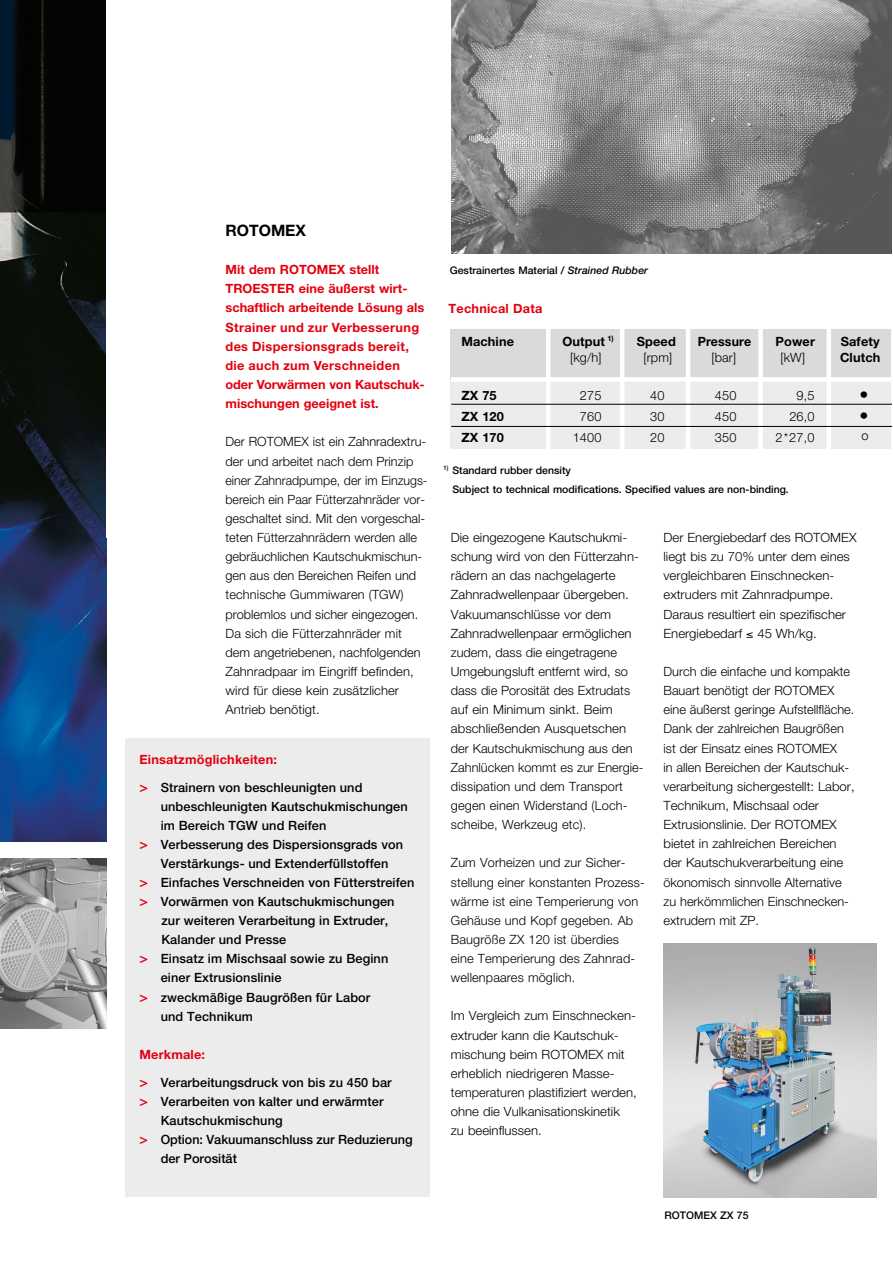
<style>
.page{position:relative;width:893px;height:1263px;background:#fff}
.page>*{position:absolute;margin:0;border:0;box-sizing:border-box;transform-origin:0 0}
.t1{font:300 18px "Helvetica Neue";color:#000}
.t2{font:700 15.75px "Helvetica Neue";color:#000}
.t3{font:300 12.75px/19.2px "Helvetica Neue";color:#000}
.t4{font:500 12.75px/28px "Helvetica Neue";letter-spacing:.01em;color:#000}
.t5{font:700 12.75px/19.2px "Helvetica Neue";letter-spacing:.005em;color:#e3000f}
.t6{font:700 12.75px "Helvetica Neue";letter-spacing:.01em;color:#000}
.t7{font:500 10.5px/19.5px "Helvetica Neue";color:#000}
.s1{font-weight:700;color:#e3000f}
.s2{font-size:14.25px;color:#e3000f}
.s3{font-style:italic}
</style>
<div class="page">
<img style="left:0;top:212px;width:106px;height:630px">
<svg style="left:0;top:0;width:106px;height:212px;background:#070b0a"></svg>
<div style="left:125px;top:738px;width:305px;height:459px;background:#ececed"></div>
<img style="left:663px;top:944px;width:213px;height:253px">
<div style="left:451px;top:379px;width:440px;height:70px;background:#ececed"></div>
<div style="left:451px;top:329px;width:440px;height:49px;background:#dadada"></div>
<hr style="left:546px;top:328px;width:4px;height:121px;background:#fff">
<hr style="left:620px;top:328px;width:4px;height:121px;background:#fff">
<hr style="left:686px;top:328px;width:4px;height:121px;background:#fff">
<div style="left:758px;top:328px;width:5px;height:121px;background:#fff"></div>
<hr style="left:827px;top:328px;width:4px;height:121px;background:#fff">
<hr style="left:451px;top:404px;width:441px;height:1px;background:#000">
<hr style="left:451px;top:426px;width:441px;height:1px;background:#000">
<div style="left:451px;top:377px;width:441px;height:5px;background:#fff"></div>
<img style="left:0;top:859px;width:106px;height:170px">
<img style="left:451px;top:0;width:441px;height:254px">
<p class="t2" style="left:225px;top:220px;width:82px">ROTOMEX</p>
<p class="t5" style="left:225px;top:260px;width:201px">Mit dem ROTOMEX stellt<br>TROESTER eine äußerst wirt&shy;schaftlich arbeitende Lösung als<br>Strainer und zur Verbesserung des Dispersionsgrads bereit, die auch zum Verschneiden oder Vorwärmen von Kautschuk&shy;mischungen geeignet ist.</p>
<p class="t3" style="left:225px;top:432px;width:204px">Der ROTOMEX ist ein Zahnradextru&shy;der und arbeitet nach dem Prinzip einer Zahnradpumpe, der im Einzugs&shy;bereich ein Paar Fütterzahnräder vor&shy;geschaltet sind. Mit den vorgeschal&shy;teten Fütterzahnrädern werden alle gebräuchlichen Kautschukmischun&shy;gen aus den Bereichen Reifen und technische Gummiwaren (TGW) problemlos und sicher eingezogen.<br>Da sich die Fütterzahnräder mit dem angetriebenen, nachfolgenden Zahnradpaar im Eingriff befinden, wird für diese kein zusätzlicher Antrieb benötigt.</p>
<p class="t4" style="left:139px;top:745px;width:225px"><span class="s1">Einsatzmöglichkeiten:<br></span><span class="s2">&gt;</span> Strainern von beschleunigten und</p>
<p class="t4" style="left:161px;top:792px;width:249px">unbeschleunigten Kautschukmischungen</p>
<p class="t4" style="left:161px;top:811px;width:167px">im Bereich TGW und Reifen</p>
<p class="t4" style="left:139px;top:830px;width:265px"><span class="s2">&gt;</span> Verbesserung des Dispersionsgrads von</p>
<p class="t4" style="left:161px;top:849px;width:229px">Verstärkungs- und Extenderfüllstoffen</p>
<p class="t4" style="left:139px;top:868px;width:277px"><span class="s2">&gt;</span> Einfaches Verschneiden von Fütterstreifen</p>
<p class="t4" style="left:139px;top:887px;width:257px"><span class="s2">&gt;</span> Vorwärmen von Kautschukmischungen</p>
<p class="t4" style="left:161px;top:907px;width:228px">zur weiteren Verarbeitung in Extruder,</p>
<p class="t4" style="left:161px;top:926px;width:126px">Kalander und Presse</p>
<p class="t4" style="left:139px;top:945px;width:250px"><span class="s2">&gt;</span> Einsatz im Mischsaal sowie zu Beginn</p>
<p class="t4" style="left:161px;top:964px;width:122px">einer Extrusionslinie</p>
<p class="t4" style="left:139px;top:983px;width:233px"><span class="s2">&gt;</span> zweckmäßige Baugrößen für Labor</p>
<p class="t4" style="left:161px;top:1002px;width:94px">und Technikum</p>
<p class="t5" style="left:139px;top:1044px;width:67px">Merkmale:</p>
<p class="t4" style="left:139px;top:1068px;width:254px"><span class="s2">&gt;</span> Verarbeitungsdruck von bis zu 450 bar</p>
<p class="t4" style="left:139px;top:1087px;width:246px"><span class="s2">&gt;</span> Verarbeiten von kalter und erwärmter</p>
<p class="t4" style="left:161px;top:1106px;width:124px">Kautschukmischung</p>
<p class="t4" style="left:139px;top:1125px;width:275px"><span class="s2">&gt;</span> Option: Vakuumanschluss zur Reduzierung</p>
<p class="t4" style="left:161px;top:1144px;width:78px">der Porosität</p>
<p class="t7" style="left:450px;top:260px;width:200px">Gestrainertes Material / <span class="s3">Strained Rubber</span></p>
<p class="t5" style="left:449px;top:298px;width:95px">Technical Data</p>
<p class="t6" style="left:461px;top:333px;width:54px">Machine</p>
<p class="t6" style="left:562px;top:333px;width:53px">Output <sup>1)</sup></p>
<p class="t6" style="left:637px;top:333px;width:41px">Speed</p>
<p class="t6" style="left:698px;top:333px;width:55px">Pressure</p>
<p class="t6" style="left:775px;top:333px;width:41px">Power</p>
<p class="t6" style="left:841px;top:333px;width:40px">Safety</p>
<p class="t3" style="left:570px;top:348px;width:33px">[kg/h]</p>
<p class="t3" style="left:643px;top:348px;width:30px">[rpm]</p>
<p class="t3" style="left:711px;top:348px;width:26px">[bar]</p>
<p class="t3" style="left:781px;top:348px;width:26px">[kW]</p>
<p class="t6" style="left:840px;top:350px;width:42px">Clutch</p>
<p class="t6" style="left:461px;top:387px;width:37px">ZX 75</p>
<p class="t3" style="left:580px;top:385px;width:23px">275</p>
<p class="t3" style="left:650px;top:385px;width:16px">40</p>
<p class="t3" style="left:715px;top:385px;width:23px">450</p>
<p class="t3" style="left:796px;top:385px;width:19px">9,5</p>
<h1 class="t1" style="left:859px;top:384px;width:10px">•</h1>
<p class="t6" style="left:461px;top:408px;width:44px">ZX 120</p>
<p class="t3" style="left:580px;top:406px;width:23px">760</p>
<p class="t3" style="left:650px;top:406px;width:16px">30</p>
<p class="t3" style="left:715px;top:406px;width:23px">450</p>
<p class="t3" style="left:789px;top:406px;width:27px">26,0</p>
<h1 class="t1" style="left:860px;top:405px;width:10px">•</h1>
<p class="t6" style="left:461px;top:429px;width:44px">ZX 170</p>
<p class="t3" style="left:573px;top:427px;width:30px">1400</p>
<p class="t3" style="left:650px;top:427px;width:16px">20</p>
<p class="t3" style="left:715px;top:427px;width:23px">350</p>
<p class="t3" style="left:775px;top:427px;width:41px">2*27,0</p>
<p class="t3" style="left:861px;top:426px;width:9px">o</p>
<p class="t7" style="left:452px;top:460px;width:338px;text-indent:-9px"><sup>1)</sup> Standard rubber density<br>Subject to technical modifications. Specified values are non-binding.</p>
<p class="t3" style="left:451px;top:528px;width:194px">Die eingezogene Kautschukmi&shy;schung wird von den Fütterzahn&shy;rädern an das nachgelagerte<br>Zahnradwellenpaar übergeben.<br>Vakuumanschlüsse vor dem<br>Zahnradwellenpaar ermöglichen zudem, dass die eingetragene<br>Umgebungsluft entfernt wird, so dass die Porosität des Extrudats auf ein Minimum sinkt. Beim abschließenden Ausquetschen der Kautschukmischung aus den<br>Zahnlücken kommt es zur Energie&shy;dissipation und dem Transport gegen einen Widerstand (Loch&shy;scheibe, Werkzeug etc).</p>
<p class="t3" style="left:451px;top:853px;width:195px">Zum Vorheizen und zur Sicher&shy;stellung einer konstanten Prozess&shy;wärme ist eine Temperierung von<br>Gehäuse und Kopf gegeben. Ab<br>Baugröße ZX 120 ist überdies eine Temperierung des Zahnrad&shy;wellenpaares möglich.</p>
<p class="t3" style="left:451px;top:1006px;width:187px">Im Vergleich zum Einschnecken&shy;extruder kann die Kautschuk&shy;mischung beim ROTOMEX mit erheblich niedrigeren Masse&shy;temperaturen plastifiziert werden, ohne die Vulkanisationskinetik<br>zu beeinflussen.</p>
<p class="t3" style="left:663px;top:528px;width:195px">Der Energiebedarf des ROTOMEX liegt bis zu 70% unter dem eines vergleichbaren Einschnecken&shy;extruders mit Zahnradpumpe.<br>Daraus resultiert ein spezifischer<br>Energiebedarf ≤ 45 Wh/kg.</p>
<p class="t3" style="left:663px;top:662px;width:193px">Durch die einfache und kompakte<br>Bauart benötigt der ROTOMEX eine äußerst geringe Aufstellfläche.<br>Dank der zahlreichen Baugrößen ist der Einsatz eines ROTOMEX<br>in allen Bereichen der Kautschuk - verarbeitung sichergestellt: Labor,<br>Technikum, Mischsaal oder<br>Extrusionslinie. Der ROTOMEX bietet in zahlreichen Bereichen der Kautschukverarbeitung eine ökonomisch sinnvolle Alternative zu herkömmlichen Einschnecken&shy;extrudern mit ZP.</p>
<p class="t7" style="left:664px;top:1205px;width:86px">ROTOMEX ZX 75</p>
</div>
